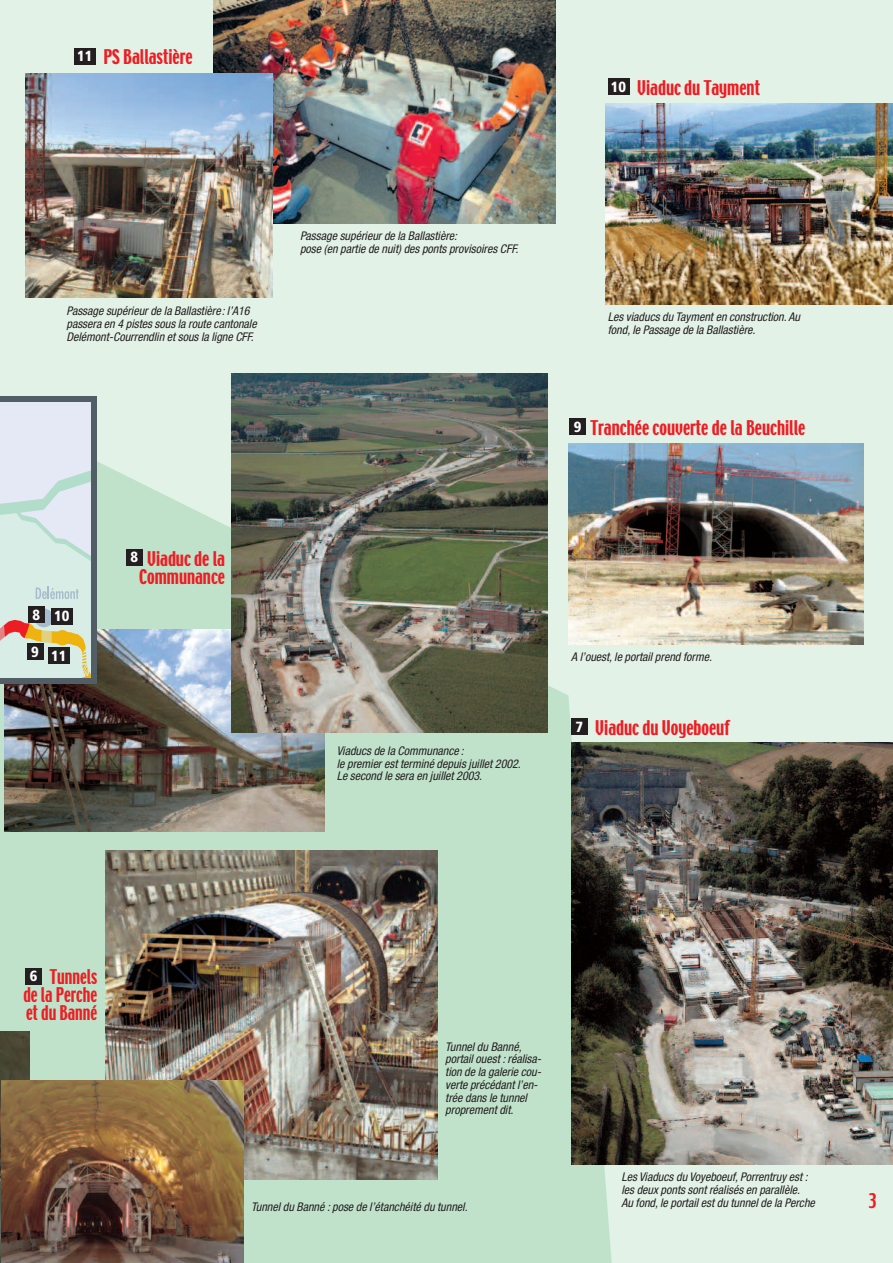
<style>
.page{position:relative;width:893px;height:1263px;background:#e3f2e7}
.page>*{position:absolute;margin:0;border:0;box-sizing:border-box;transform-origin:0 0}
.t1{font:18px/18px "Techno";color:#ee1d23;text-align:center;scale:.9 1}
.t2{font:18px/18px "Techno";color:#ee1d23;text-align:justify;scale:.85 1}
.t3{font:900 condensed 14.7px "Frutiger";color:#fff}
.t4{font:italic condensed 12px/12.8px "Helvetica Neue";color:#231f20}
</style>
<div class="page">
<svg style="left:0;top:413px;width:612px;height:850px;background:#c3e3cd"></svg>
<img style="left:0;top:1032px;width:30px;height:231px">
<img style="left:105px;top:850px;width:333px;height:329px">
<div style="left:26px;top:968px;width:16px;height:16px;background:#231f20"></div>
<img style="left:571px;top:743px;width:322px;height:421px">
<div style="left:571px;top:719px;width:16px;height:16px;background:#231f20"></div>
<div style="left:569px;top:418px;width:17px;height:17px;background:#231f20"></div>
<img style="left:605px;top:104px;width:288px;height:201px">
<div style="left:608px;top:78px;width:21px;height:17px;background:#231f20"></div>
<img style="left:1px;top:1081px;width:243px;height:182px">
<img style="left:5px;top:629px;width:320px;height:203px">
<div style="left:0;top:396px;width:97px;height:287px;background:#525e65"></div>
<svg style="left:0;top:404px;width:91px;height:274px;background:#dae4e1"></svg>
<img style="left:231px;top:373px;width:316px;height:360px">
<div style="left:74px;top:48px;width:22px;height:16px;background:#231f20"></div>
<img style="left:213px;top:0;width:343px;height:223px">
<div style="left:28px;top:606px;width:17px;height:17px;background:#231f20"></div>
<div style="left:27px;top:643px;width:16px;height:17px;background:#231f20"></div>
<div style="left:51px;top:608px;width:22px;height:17px;background:#231f20"></div>
<div style="left:48px;top:647px;width:22px;height:17px;background:#231f20"></div>
<img style="left:26px;top:73px;width:246px;height:225px">
<img style="left:568px;top:443px;width:296px;height:201px">
<div style="left:126px;top:549px;width:17px;height:17px;background:#231f20"></div>
<h1 class="t1" style="left:77px;top:49px;width:130px"><sup>11</sup> PS Ballastière</h1>
<h1 class="t1" style="left:611px;top:80px;width:167px"><sup>10</sup> Viaduc du Tayment</h1>
<p class="t4" style="left:66px;top:306px;width:192px">Passage supérieur de la Ballastière: l’A16 passera en 4 pistes sous la route cantonale<br>Delémont-Courrendlin et sous la ligne CFF.</p>
<p class="t4" style="left:300px;top:231px;width:220px">Passage supérieur de la Ballastière:<br>pose (en partie de nuit) des ponts provisoires CFF.</p>
<p class="t3" style="left:33px;top:609px;width:9px">8</p>
<p class="t3" style="left:31px;top:646px;width:9px">9</p>
<p class="t3" style="left:54px;top:610px;width:17px">10</p>
<p class="t3" style="left:51px;top:649px;width:17px">11</p>
<h1 class="t1" style="left:139px;top:550px;width:97px">Viaduc de la<br>Communance</h1>
<p class="t3" style="left:131px;top:551px;width:9px">8</p>
<p class="t4" style="left:337px;top:745px;width:186px">Viaducs de la Communance :<br>le premier est terminé depuis juillet 2002.<br>Le second le sera en juillet 2003.</p>
<p class="t4" style="left:608px;top:311px;width:194px">Les viaducs du Tayment en construction. Au fond, le Passage de la Ballastière.</p>
<h1 class="t1" style="left:574px;top:420px;width:259px"><sup>9</sup> Tranchée couverte de la Beuchille</h1>
<p class="t4" style="left:571px;top:651px;width:142px">A l’ouest, le portail prend forme.</p>
<h1 class="t1" style="left:575px;top:720px;width:173px"><sup>7</sup> Viaduc du Voyeboeuf</h1>
<h1 class="t2" style="left:23px;top:969px;width:88px;text-indent:26px">Tunnels de la Perche et du Banné</h1>
<p class="t3" style="left:30px;top:970px;width:9px">6</p>
<p class="t4" style="left:445px;top:1041px;width:97px">Tunnel du Banné, portail ouest : réalisa&shy;tion de la galerie cou&shy;verte précédant l’en&shy;trée dans le tunnel proprement dit.</p>
<p class="t4" style="left:251px;top:1201px;width:218px">Tunnel du Banné : pose de l’étanchéité du tunnel.</p>
<p class="t4" style="left:621px;top:1171px;width:195px">Les Viaducs du Voyeboeuf, Porrentruy est : les deux ponts sont réalisés en parallèle.<br>Au fond, le portail est du tunnel de la Perche</p>
<h1 class="t1" style="left:869px;top:1193px;width:10px">3</h1>
</div>
